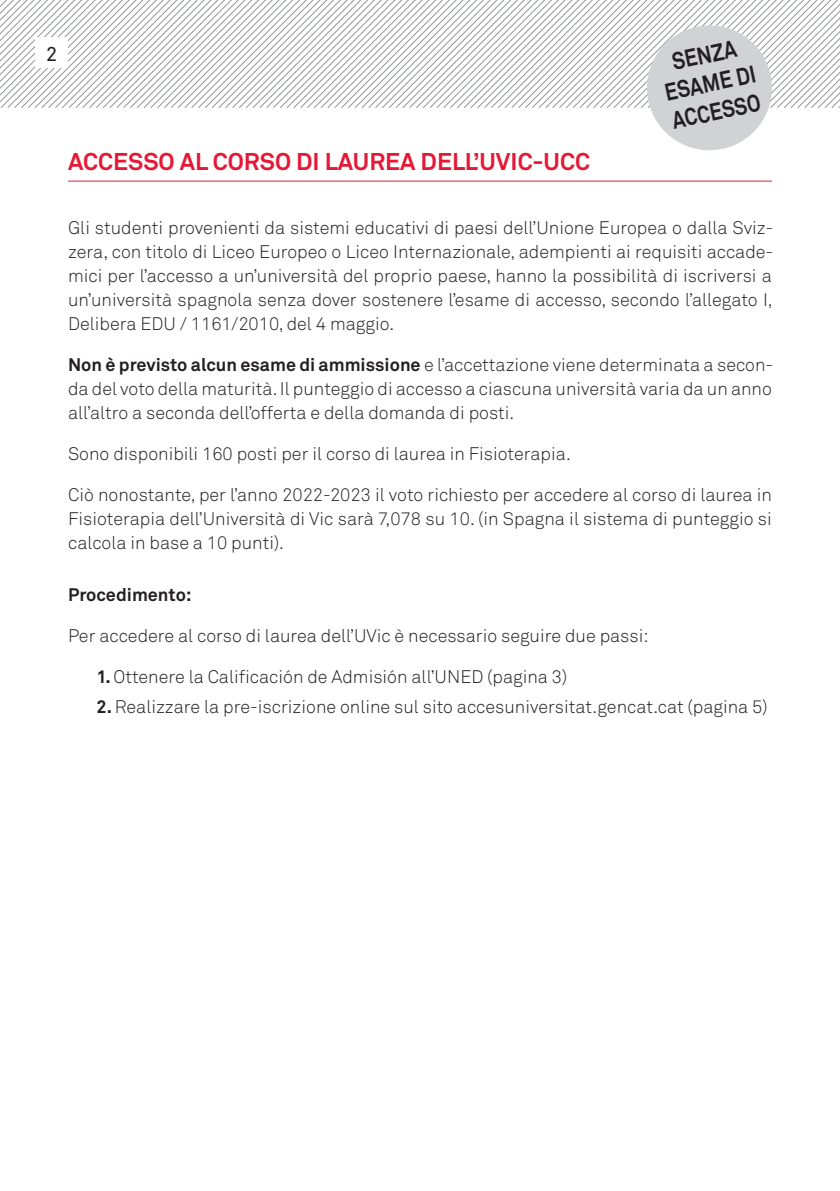
<style>
.page{position:relative;width:840px;height:1191px;background:#fff}
.page>*{position:absolute;margin:0;border:0;box-sizing:border-box;transform-origin:0 0}
.t1{font:700 24px "Akkurat";color:#e51836}
.t2{font:700 24px/28.8px "Akkurat";color:#231f20;text-align:center;scale:.84 1}
.t3{font:20px "Akkurat";color:#231f20}
.t4{font:300 18px/24px "Akkurat";color:#231f20;text-align:justify}
.t5{font:300 18px "Akkurat";color:#211d1e}
.t6{font:700 18px "Akkurat";color:#231f20}
.s1{font-weight:700}
.s2{font-weight:700;color:#231f20}
</style>
<div class="page">
<hr style="left:68px;top:181px;width:703px;height:1px;background:#e51836">
<svg style="left:0;top:0;width:839px;height:151px"></svg>
<p class="t3" style="left:46px;top:41px;width:13px">2</p>
<p class="t1" style="left:68px;top:146px;width:523px">ACCESSO AL CORSO DI LAUREA DELL’UVIC-UCC</p>
<p class="t2" style="left:655px;top:50px;width:112px;rotate:-12deg">SENZA<br>ESAME DI<br>ACCESSO</p>
<p class="t4" style="left:68px;top:215px;width:706px">Gli studenti provenienti da sistemi educativi di paesi dell’Unione Europea o dalla Sviz&shy;zera, con titolo di Liceo Europeo o Liceo Internazionale, adempienti ai requisiti accade&shy;mici per l’accesso a un’università del proprio paese, hanno la possibilità di iscriversi a un’università spagnola senza dover sostenere l’esame di accesso, secondo l’allegato I, Delibera EDU / 1161/2010, del 4 maggio.</p>
<p class="t4" style="left:68px;top:352px;width:706px"><span class="s1">Non è previsto alcun esame di ammissione</span> e l’accettazione viene determinata a secon&shy;da del voto della maturità. Il punteggio di accesso a ciascuna università varia da un anno all’altro a seconda dell’offerta e della domanda di posti.</p>
<p class="t4" style="left:68px;top:441px;width:504px">Sono disponibili 160 posti per il corso di laurea in Fisioterapia.</p>
<p class="t4" style="left:68px;top:482px;width:705px">Ciò nonostante, per l’anno 2022-2023 il voto richiesto per accedere al corso di laurea in Fisioterapia dell’Università di Vic sarà 7,078 su 10. (in Spagna il sistema di punteggio si calcola in base a 10 punti).</p>
<p class="t6" style="left:68px;top:583px;width:125px">Procedimento:</p>
<p class="t5" style="left:68px;top:624px;width:581px">Per accedere al corso di laurea dell’UVic è necessario seguire due passi:</p>
<p class="t5" style="left:96px;top:665px;width:472px"><span class="s2">1.</span> Ottenere la Calificación de Admisión all’UNED (pagina 3)</p>
<p class="t5" style="left:96px;top:695px;width:672px"><span class="s2">2.</span> Realizzare la pre-iscrizione online sul sito accesuniversitat.gencat.cat (pagina 5)</p>
</div>
